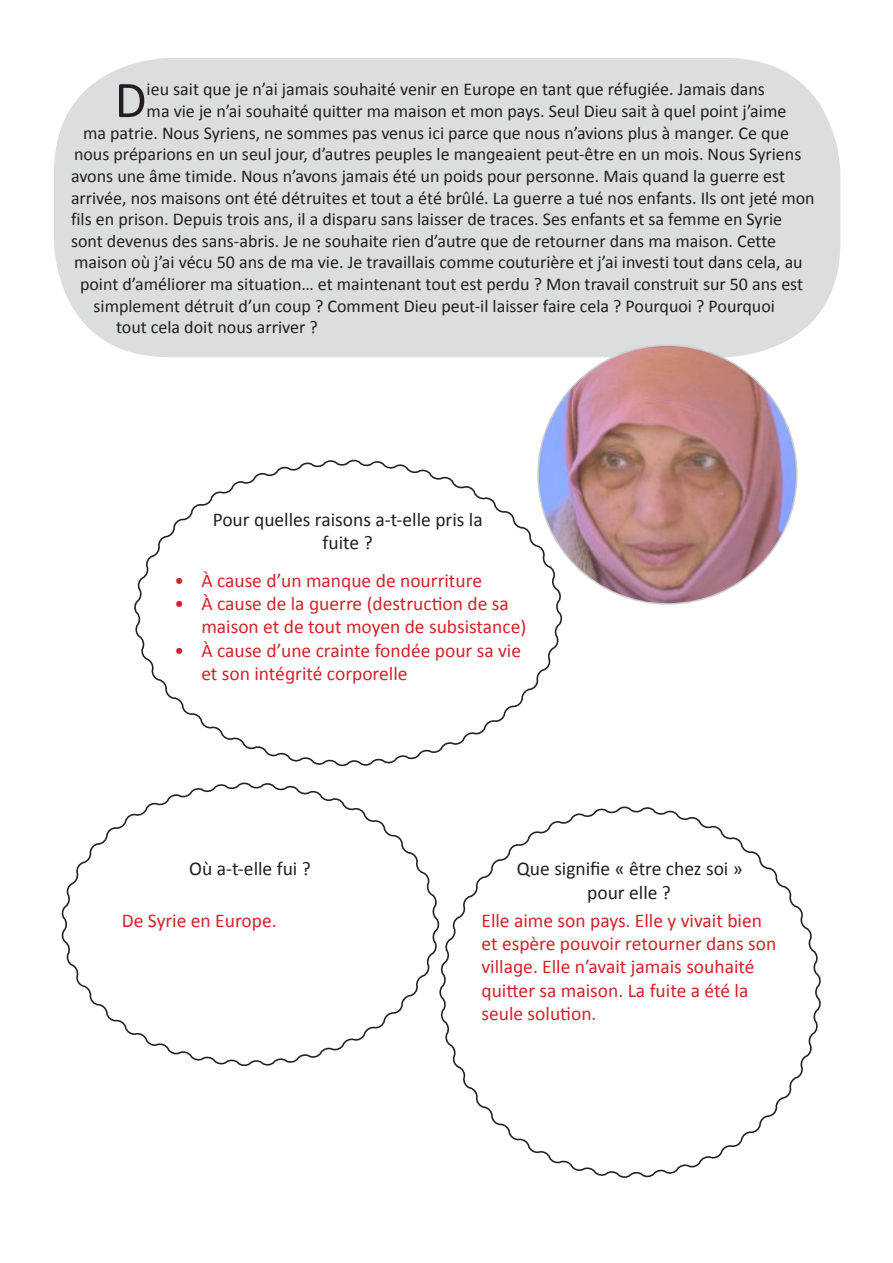
<style>
.page{position:relative;width:893px;height:1263px;background:#fff}
.page>*{position:absolute;margin:0;border:0;box-sizing:border-box;transform-origin:0 0}
.t1{font:52.05px "Calibri";color:#231f20}
.t2{font:19.5px/23.4px "Calibri";color:#d1232a}
.t3{font:19.5px/23.4px "Calibri";color:#231f20;text-align:center}
.t4{font:18px "Calibri";color:#231f20}
</style>
<div class="page">
<svg style="left:439px;top:806px;width:382px;height:372px"></svg>
<div style="left:54px;top:58px;width:786px;height:299px;background:#dcdddf;border-radius:115px"></div>
<img style="left:538px;top:345px;width:259px;height:259px;border-radius:129px">
<svg style="left:134px;top:458px;width:428px;height:309px"></svg>
<svg style="left:61px;top:782px;width:378px;height:285px"></svg>
<p class="t1" style="left:115px;top:67px;width:33px">D</p>
<p class="t4" style="left:147px;top:78px;width:620px">ieu sait que je n’ai jamais souhaité venir en Europe en tant que réfugiée. Jamais dans</p>
<p class="t4" style="left:147px;top:100px;width:641px">ma vie je n’ai souhaité quitter ma maison et mon pays. Seul Dieu sait à quel point j’aime</p>
<p class="t4" style="left:83px;top:121px;width:707px">ma patrie. Nous Syriens, ne sommes pas venus ici parce que nous n’avions plus à manger. Ce que</p>
<p class="t4" style="left:74px;top:143px;width:729px">nous préparions en un seul jour, d’autres peuples le mangeaient peut-être en un mois. Nous Syriens</p>
<p class="t4" style="left:71px;top:165px;width:715px">avons une âme timide. Nous n’avons jamais été un poids pour personne. Mais quand la guerre est</p>
<p class="t4" style="left:71px;top:186px;width:745px">arrivée, nos maisons ont été détruites et tout a été brûlé. La guerre a tué nos enfants. Ils ont jeté mon</p>
<p class="t4" style="left:71px;top:208px;width:713px">fils en prison. Depuis trois ans, il a disparu sans laisser de traces. Ses enfants et sa femme en Syrie</p>
<p class="t4" style="left:71px;top:229px;width:707px">sont devenus des sans-abris. Je ne souhaite rien d’autre que de retourner dans ma maison. Cette</p>
<p class="t4" style="left:74px;top:251px;width:730px">maison où j’ai vécu 50 ans de ma vie. Je travaillais comme couturière et j’ai investi tout dans cela, au</p>
<p class="t4" style="left:80px;top:273px;width:725px">point d’améliorer ma situation… et maintenant tout est perdu ? Mon travail construit sur 50 ans est</p>
<p class="t4" style="left:94px;top:294px;width:683px">simplement détruit d’un coup ? Comment Dieu peut-il laisser faire cela ? Pourquoi ? Pourquoi</p>
<p class="t4" style="left:116px;top:316px;width:203px">tout cela doit nous arriver ?</p>
<p class="t3" style="left:213px;top:507px;width:272px">Pour quelles raisons a-t-elle pris la fuite ?</p>
<p class="t2" style="left:174px;top:568px;width:309px">• À cause d’un manque de nourriture</p>
<p class="t2" style="left:201px;top:592px;width:326px;text-indent:-27px">• À cause de la guerre (destruction de sa maison et de tout moyen de subsistance)</p>
<p class="t2" style="left:201px;top:639px;width:321px;text-indent:-27px">• À cause d’une crainte fondée pour sa vie et son intégrité corporelle</p>
<p class="t3" style="left:189px;top:857px;width:123px">Où a-t-elle fui ?</p>
<p class="t3" style="left:517px;top:857px;width:227px">Que signifie « être chez soi » pour elle ?</p>
<p class="t2" style="left:122px;top:908px;width:156px">De Syrie en Europe.</p>
<p class="t2" style="left:481px;top:908px;width:296px">Elle aime son pays. Elle y vivait bien et espère pouvoir retourner dans son village. Elle n’avait jamais souhaité quitter sa maison. La fuite a été la seule solution.</p>
</div>
